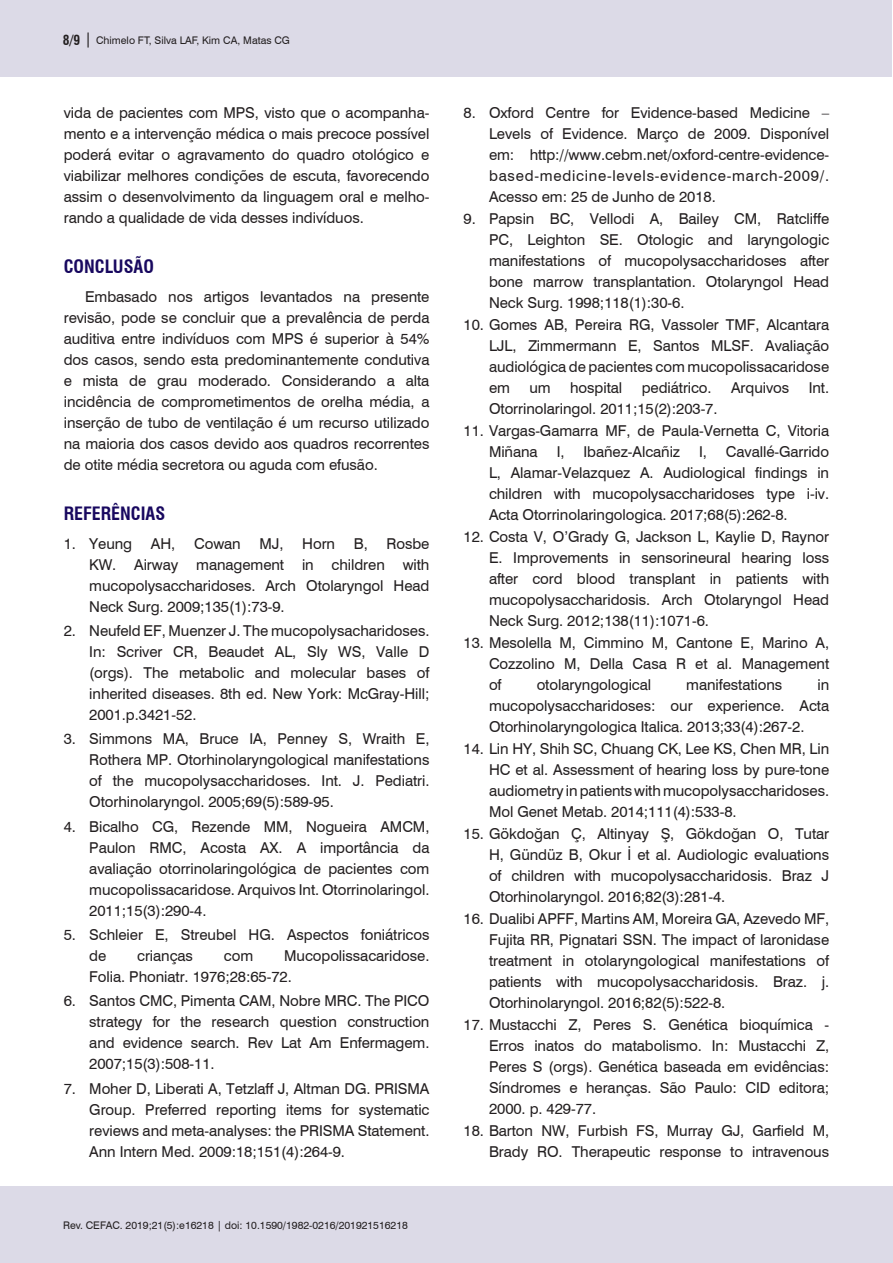
<style>
.page{position:relative;width:893px;height:1263px;background:#fff}
.page>*{position:absolute;margin:0;border:0;box-sizing:border-box;transform-origin:0 0}
.Nivel_1{font:700 condensed 18px "Swiss 721 BT";color:#18085f}
.Corpo_do_texto{font:15px/21px "Swiss 721 BT";letter-spacing:-.005em;color:#231f20;text-align:justify}
.t1{font:10.5px "Swiss 721 BT";color:#231f20}
.s1{font-weight:700;font-stretch:condensed;font-size:13.5px}
.s2{font-size:15px}
</style>
<div class="page">
<div style="left:0;top:1186px;width:892px;height:77px;background:#dcdae7"></div>
<div style="left:0;top:0;width:892px;height:77px;background:#dcdae7"></div>
<p class="t1" style="left:63px;top:33px;width:229px"><span class="s1">8/9</span> <span class="s2">|</span> Chimelo FT, Silva LAF, Kim CA, Matas CG</p>
<p class="Corpo_do_texto" style="left:64px;top:101px;width:367px">vida de pacientes com MPS, visto que o acompanha&shy;mento e a intervenção médica o mais precoce possível poderá evitar o agravamento do quadro otológico e viabilizar melhores condições de escuta, favorecendo assim o desenvolvimento da linguagem oral e melho&shy;rando a qualidade de vida desses indivíduos.</p>
<p class="Nivel_1" style="left:64px;top:256px;width:92px">CONCLUSÃO</p>
<p class="Corpo_do_texto" style="left:64px;top:285px;width:367px;text-indent:21px">Embasado nos artigos levantados na presente revisão, pode se concluir que a prevalência de perda auditiva entre indivíduos com MPS é superior à 54% dos casos, sendo esta predominantemente condutiva e mista de grau moderado. Considerando a alta incidência de comprometimentos de orelha média, a inserção de tubo de ventilação é um recurso utilizado na maioria dos casos devido aos quadros recorrentes de otite média secretora ou aguda com efusão.</p>
<p class="Nivel_1" style="left:64px;top:503px;width:103px">REFERÊNCIAS</p>
<p class="Corpo_do_texto" style="left:89px;top:532px;width:342px;text-indent:-26px">1. Yeung AH, Cowan MJ, Horn B, Rosbe KW. Airway management in children with mucopolysaccharidoses. Arch Otolaryngol Head Neck Surg. 2009;135(1):73-9.</p>
<p class="Corpo_do_texto" style="left:89px;top:620px;width:342px;text-indent:-26px">2. Neufeld EF, Muenzer J. The mucopolysacharidoses.<br>In: Scriver CR, Beaudet AL, Sly WS, Valle D (orgs). The metabolic and molecular bases of inherited diseases. 8th ed. New York: McGray-Hill; 2001.p.3421-52.</p>
<p class="Corpo_do_texto" style="left:89px;top:728px;width:342px;text-indent:-26px">3. Simmons MA, Bruce IA, Penney S, Wraith E, Rothera MP. Otorhinolaryngological manifestations of the mucopolysaccharidoses. Int. J. Pediatri.<br>Otorhinolaryngol. 2005;69(5):589-95.</p>
<p class="Corpo_do_texto" style="left:89px;top:815px;width:342px;text-indent:-26px">4. Bicalho CG, Rezende MM, Nogueira AMCM, Paulon RMC, Acosta AX. A importância da avaliação otorrinolaringológica de pacientes com mucopolissacaridose. Arquivos Int. Otorrinolaringol.<br>2011;15(3):290-4.</p>
<p class="Corpo_do_texto" style="left:89px;top:924px;width:342px;text-indent:-26px">5. Schleier E, Streubel HG. Aspectos foniátricos de</p>
<p class="Corpo_do_texto" style="left:89px;top:945px;width:342px;text-indent:195px">Mucopolissacaridose.<br>Folia. Phoniatr. 1976;28:65-72.</p>
<p class="Corpo_do_texto" style="left:89px;top:990px;width:342px;text-indent:-26px">6. Santos CMC, Pimenta CAM, Nobre MRC. The PICO strategy for the research question construction and evidence search. Rev Lat Am Enfermagem.<br>2007;15(3):508-11.</p>
<p class="Corpo_do_texto" style="left:89px;top:1077px;width:342px;text-indent:-26px">7. Moher D, Liberati A, Tetzlaff J, Altman DG. PRISMA Group. Preferred reporting items for systematic reviews and meta-analyses: the PRISMA Statement.<br>Ann Intern Med. 2009:18;151(4):264-9.</p>
<p class="Corpo_do_texto" style="left:137px;top:945px;width:57px">crianças</p>
<p class="Corpo_do_texto" style="left:224px;top:945px;width:31px">com</p>
<p class="t1" style="left:63px;top:1218px;width:346px">Rev. CEFAC. 2019;21(5):e16218 | doi: 10.1590/1982-0216/201921516218</p>
<p class="Corpo_do_texto" style="left:489px;top:101px;width:342px;text-indent:-26px">8. Oxford Centre for Evidence-based Medicine – Levels of Evidence. Março de 2009. Disponível em: http://www.cebm.net/oxford-centre-evidence&shy;based-medicine-levels-evidence-march-2009/.<br>Acesso em: 25 de Junho de 2018.</p>
<p class="Corpo_do_texto" style="left:489px;top:207px;width:342px;text-indent:-26px">9. Papsin BC, Vellodi A, Bailey CM, Ratcliffe PC, Leighton SE. Otologic and laryngologic manifestations of mucopolysaccharidoses after bone marrow transplantation. Otolaryngol Head Neck Surg. 1998;118(1):30-6.</p>
<p class="Corpo_do_texto" style="left:489px;top:313px;width:342px;text-indent:-26px">10. Gomes AB, Pereira RG, Vassoler TMF, Alcantara LJL, Zimmermann E, Santos MLSF. Avaliação audiológica de pacientes com mucopolissacaridose em</p>
<p class="Corpo_do_texto" style="left:529px;top:376px;width:23px">um</p>
<p class="Corpo_do_texto" style="left:570px;top:376px;width:54px">hospital</p>
<p class="Corpo_do_texto" style="left:642px;top:376px;width:71px">pediátrico.</p>
<p class="Corpo_do_texto" style="left:731px;top:376px;width:60px">Arquivos</p>
<p class="Corpo_do_texto" style="left:809px;top:376px;width:22px">Int.</p>
<p class="Corpo_do_texto" style="left:489px;top:397px;width:230px">Otorrinolaringol. 2011;15(2):203-7.</p>
<p class="Corpo_do_texto" style="left:489px;top:419px;width:342px;text-indent:-26px">11. Vargas-Gamarra MF, de Paula-Vernetta C, Vitoria<br>Miñana</p>
<p class="Corpo_do_texto" style="left:489px;top:440px;width:342px;text-indent:237px">Cavallé-Garrido L, Alamar-Velazquez A. Audiological findings in children with mucopolysaccharidoses type i-iv.<br>Acta Otorrinolaringologica. 2017;68(5):262-8.</p>
<p class="Corpo_do_texto" style="left:489px;top:525px;width:342px;text-indent:-26px">12. Costa V, O’Grady G, Jackson L, Kaylie D, Raynor E. Improvements in sensorineural hearing loss after cord blood transplant in patients with mucopolysaccharidosis. Arch Otolaryngol Head Neck Surg. 2012;138(11):1071-6.</p>
<p class="Corpo_do_texto" style="left:489px;top:631px;width:342px;text-indent:-26px">13. Mesolella M, Cimmino M, Cantone E, Marino A, Cozzolino M, Della Casa R et al. Management of</p>
<p class="Corpo_do_texto" style="left:557px;top:440px;width:9px">I,</p>
<p class="Corpo_do_texto" style="left:583px;top:440px;width:98px">Ibañez-Alcañiz</p>
<p class="Corpo_do_texto" style="left:699px;top:440px;width:9px">I,</p>
<p class="Corpo_do_texto" style="left:537px;top:673px;width:116px">otolaryngological</p>
<p class="Corpo_do_texto" style="left:686px;top:673px;width:98px">manifestations</p>
<p class="Corpo_do_texto" style="left:489px;top:673px;width:342px;text-indent:328px">in mucopolysaccharidoses: our experience. Acta Otorhinolaryngologica Italica. 2013;33(4):267-2.</p>
<p class="Corpo_do_texto" style="left:489px;top:737px;width:342px;text-indent:-26px">14. Lin HY, Shih SC, Chuang CK, Lee KS, Chen MR, Lin HC et al. Assessment of hearing loss by pure-tone audiometry in patients with mucopolysaccharidoses.<br>Mol Genet Metab. 2014;111(4):533-8.</p>
<p class="Corpo_do_texto" style="left:489px;top:822px;width:342px;text-indent:-26px">15. Gökdoğan Ç, Altinyay Ş, Gökdoğan O, Tutar H, Gündüz B, Okur İ et al. Audiologic evaluations of children with mucopolysaccharidosis. Braz J Otorhinolaryngol. 2016;82(3):281-4.</p>
<p class="Corpo_do_texto" style="left:489px;top:907px;width:342px;text-indent:-26px">16. Dualibi APFF, Martins AM, Moreira GA, Azevedo MF, Fujita RR, Pignatari SSN. The impact of laronidase treatment in otolaryngological manifestations of patients with mucopolysaccharidosis. Braz. j.<br>Otorhinolaryngol. 2016;82(5):522-8.</p>
<p class="Corpo_do_texto" style="left:489px;top:1013px;width:342px;text-indent:-26px">17. Mustacchi Z, Peres S. Genética bioquímica - Erros inatos do matabolismo. In: Mustacchi Z, Peres S (orgs). Genética baseada em evidências:<br>Síndromes e heranças. São Paulo: CID editora; 2000. p. 429-77.</p>
<p class="Corpo_do_texto" style="left:463px;top:1119px;width:367px;text-align:right">18. Barton NW, Furbish FS, Murray GJ, Garfield M,<br>Brady RO. Therapeutic response to intravenous</p>
</div>
